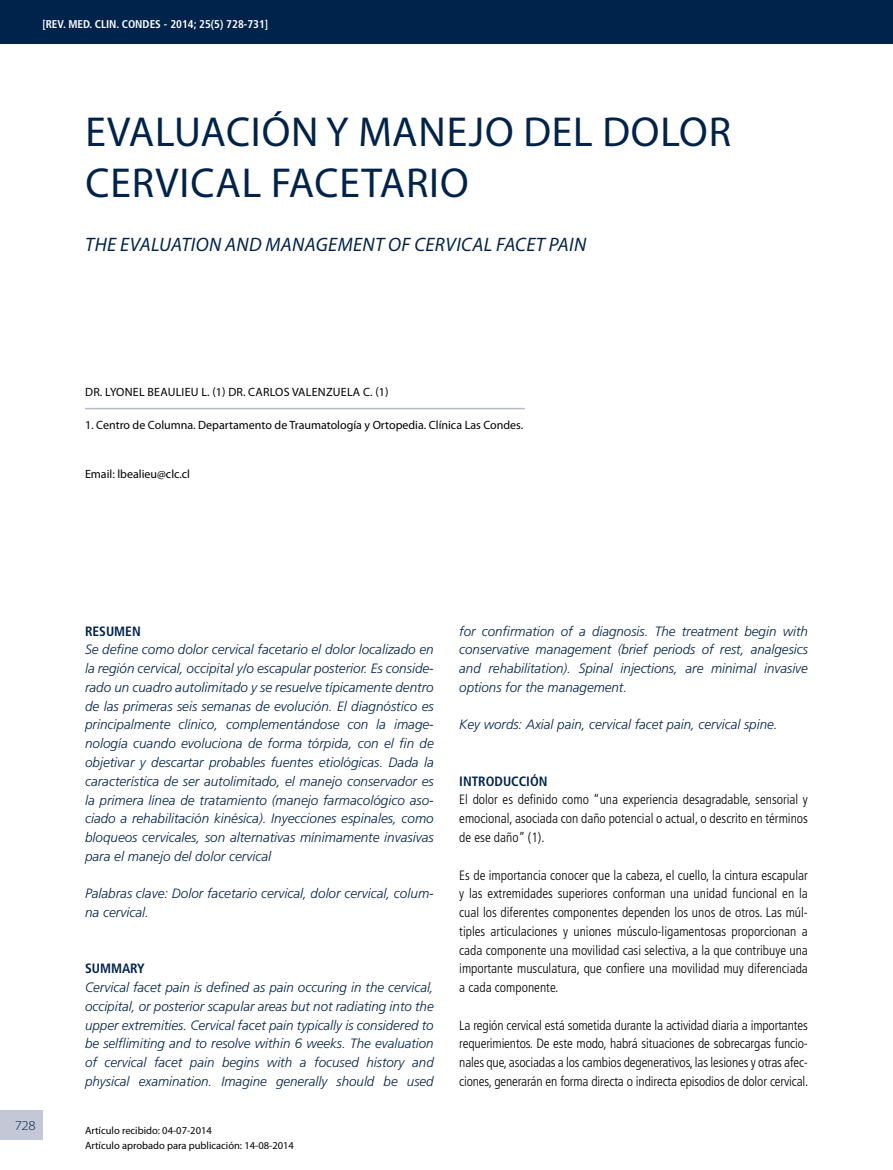
<style>
.page{position:relative;width:893px;height:1170px;background:#fff}
.page>*{position:absolute;margin:0;border:0;box-sizing:border-box;transform-origin:0 0}
.t1{font:42px/50.4px "Myriad Pro";letter-spacing:.02em;color:#00234b}
.t2{font:italic 19.5px "Myriad Pro";letter-spacing:.02em;color:#00234b}
.t3{font:italic 300 13.5px/18.8px "Frutiger";color:#00234b;text-align:justify}
.t4{font:300 condensed 13.5px/18.8px "Frutiger";color:#000;text-align:justify}
.t5{font:700 condensed 13.5px "Frutiger";color:#00234b}
.t6{font:300 13.5px "Myriad Pro";color:#00234b;scale:1.1 1}
.t7{font:12px "Myriad Pro";color:#000}
.t8{font:700 condensed 11.25px "Frutiger";color:#fff}
.t9{font:10.5px/15.8px "Myriad Pro";color:#000}
</style>
<div class="page">
<div style="left:0;top:1110px;width:43px;height:30px;background:#c4c7d5"></div>
<div style="left:0;top:0;width:893px;height:44px;background:#00234b"></div>
<hr style="left:85px;top:408px;width:440px;height:1px;background:#b5b9ca">
<p class="t8" style="left:42px;top:17px;width:227px">[REV. MED. CLIN. CONDES - 2014; 25(5) 728-731]</p>
<h1 class="t1" style="left:85px;top:106px;width:647px">EVALUACIÓN Y MANEJO DEL DOLOR<br>CERVICAL FACETARIO</h1>
<h2 class="t2" style="left:85px;top:232px;width:12px">THE</h2>
<h2 class="t2" style="left:120px;top:232px;width:63px">EVALUATION</h2>
<h2 class="t2" style="left:225px;top:232px;width:69px">AND MANAGE</h2>
<h2 class="t2" style="left:338px;top:232px;width:222px">MENT OF CER VICAL FA CET PAIN</h2>
<p class="t7" style="left:85px;top:384px;width:33px">Dr. Lyonel</p>
<p class="t7" style="left:148px;top:384px;width:116px">Beaulieu L. (1) Dr. Carlos</p>
<p class="t7" style="left:292px;top:384px;width:14px">Valen</p>
<p class="t7" style="left:326px;top:384px;width:22px">zuela</p>
<p class="t7" style="left:363px;top:384px;width:27px">C. (1)</p>
<p class="t7" style="left:85px;top:417px;width:440px">1. Centro de Columna. Departamento de Traumatología y Ortopedia. Clínica Las Condes.</p>
<p class="t7" style="left:85px;top:467px;width:107px">Email: lbealieu@clc.cl</p>
<p class="t6" style="left:15px;top:1117px;width:21px">728</p>
<p class="t5" style="left:85px;top:623px;width:57px">RESUMEN</p>
<p class="t3" style="left:85px;top:640px;width:350px">Se define como dolor cervical facetario el dolor localizado en la región cervical, occipital y/o escapular posterior. Es conside&shy;rado un cuadro autolimitado y se resuelve típicamente dentro de las primeras seis semanas de evolución. El diagnóstico es principalmente clínico, complementándose con la image&shy;nología cuando evoluciona de forma tórpida, con el fin de objetivar y descartar probables fuentes etiológicas. Dada la característica de ser autolimitado, el manejo conservador es la primera línea de tratamiento (manejo farmacológico aso&shy;ciado a rehabilitación kinésica). Inyecciones espinales, como bloqueos cervicales, son alternativas mínimamente invasivas para el manejo del dolor cervical</p>
<p class="t3" style="left:85px;top:884px;width:350px">Palabras clave: Dolor facetario cervical, dolor cervical, colum&shy;na cervical.</p>
<p class="t5" style="left:85px;top:960px;width:61px">SUMMARY</p>
<p class="t3" style="left:85px;top:977px;width:350px">Cervical facet pain is defined as pain occuring in the cervical, occipital, or posterior scapular areas but not radiating into the upper extremities. Cervical facet pain typically is considered to be selflimiting and to resolve within 6 weeks. The evaluation of cervical facet pain begins with a focused history and physical examination. Imagine generally should be used</p>
<p class="t9" style="left:85px;top:1121px;width:210px">Artículo recibido: 04-07-2014<br>Artículo aprobado para publicación: 14-08-2014</p>
<p class="t3" style="left:459px;top:621px;width:350px">for confirmation of a diagnosis. The treatment begin with conservative management (brief periods of rest, analgesics and rehabilitation). Spinal injections, are minimal invasive options for the management.</p>
<p class="t3" style="left:459px;top:715px;width:320px">Key words: Axial pain, cervical facet pain, cervical spine.</p>
<p class="t5" style="left:459px;top:773px;width:90px">INTRODUCCIÓN</p>
<p class="t4" style="left:459px;top:790px;width:350px">El dolor es definido como “una experiencia desagradable, sensorial y emocional, asociada con daño potencial o actual, o descrito en términos de ese daño” (1).</p>
<p class="t4" style="left:459px;top:865px;width:350px">Es de importancia conocer que la cabeza, el cuello, la cintura escapular y las extremidades superiores conforman una unidad funcional en la cual los diferentes componentes dependen los unos de otros. Las múl&shy;tiples articulaciones y uniones músculo-ligamentosas proporcionan a cada componente una movilidad casi selectiva, a la que contribuye una importante musculatura, que confiere una movilidad muy diferenciada a cada componente.</p>
<p class="t4" style="left:459px;top:1015px;width:351px">La región cervical está sometida durante la actividad diaria a importantes requerimientos. De este modo, habrá situaciones de sobrecargas funcio&shy;nales que, asociadas a los cambios degenerativos, las lesiones y otras afec&shy;ciones, generarán en forma directa o indirecta episodios de dolor cervical.</p>
</div>
